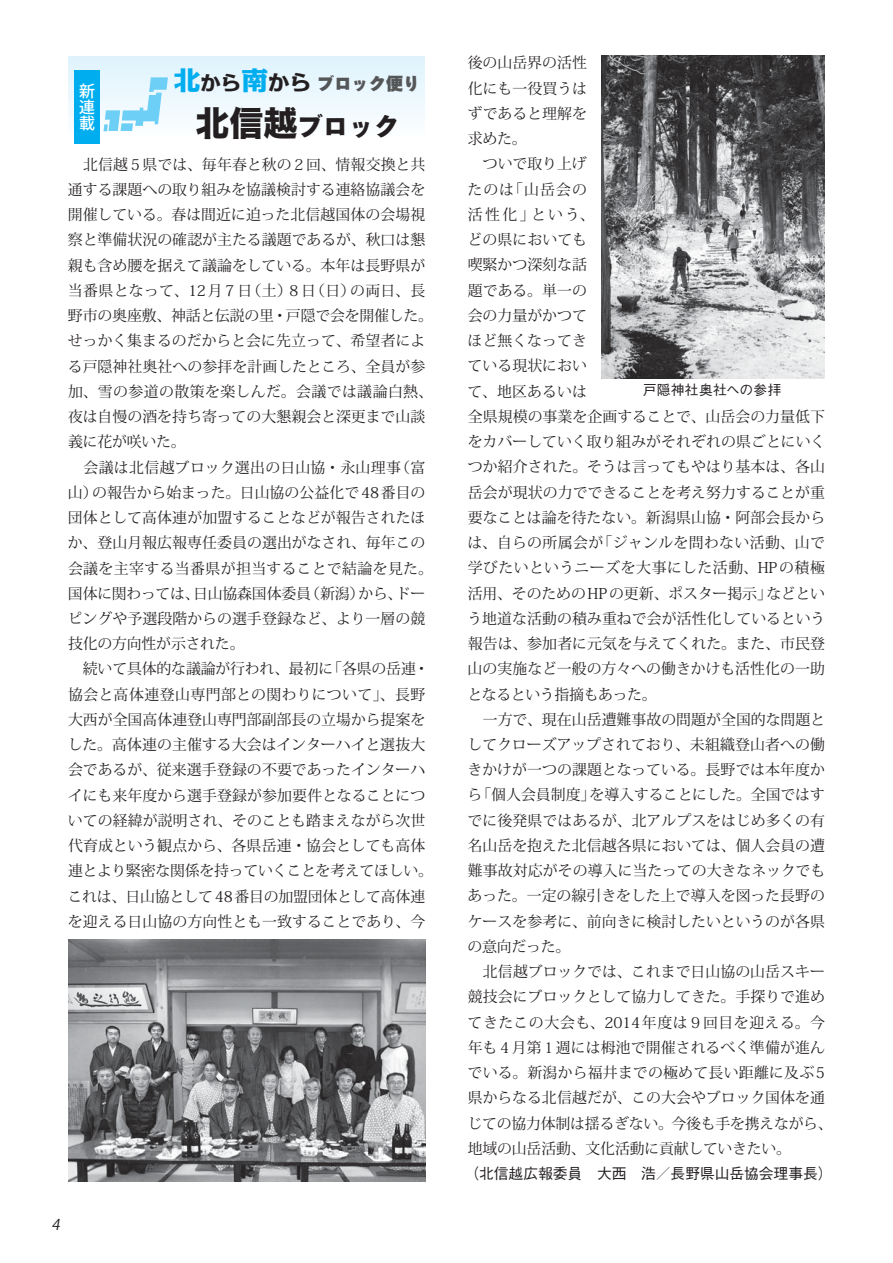
<style>
.page{position:relative;width:893px;height:1263px;background:#fff}
.page>*{position:absolute;margin:0;border:0;box-sizing:border-box;transform-origin:0 0}
.t1{font:25.5px "Hira Sans Old Std W8 90 msp RKSJ H";color:#231f20}
.t2{font:16.95px "Hira Sans Old Std W9 90 msp RKSJ H";letter-spacing:.01em;color:#555658}
.t3{font:15.9px/15.9px "Koz Go Pro Medium 90 msp RKSJ H";color:#fff;text-align:justify}
.t4{font:14.85px/25.2px "Koz Min Pro Regular 90 msp RKSJ H";letter-spacing:.005em;color:#231f20}
.t5{font:14.85px "Gothic BBB Pro Medium 90 msp RKSJ H";letter-spacing:-.01em;color:#231f20}
.t6{font:italic 14.85px "Koz Go Pro Regular 90 msp RKSJ H";color:#231f20}
.t7{font:13.8px "Gothic BBB Pro Medium 90 msp RKSJ H";letter-spacing:.005em;color:#231f20}
.s1{font-family:"Kakumin Pro Heavy 90 msp RKSJ H";font-size:25.5px;color:#00aeef}
.s2{font-family:"Kakumin Pro Heavy 90 msp RKSJ H";font-size:19.2px;color:#231f20}
.s3{font-family:"Kakumin Pro Heavy 90 msp RKSJ H";font-size:20.25px;color:#231f20}
.s4{font-size:34.05px}
</style>
<div class="page">
<div style="left:68px;top:56px;width:357px;height:83px;background:linear-gradient(to bottom,#def3fd,#fdfeff)"></div>
<img style="left:68px;top:940px;width:357px;height:241px">
<img style="left:602px;top:56px;width:223px;height:323px">
<div style="left:74px;top:70px;width:26px;height:74px;background:#00aeef"></div>
<svg style="left:104px;top:77px;width:64px;height:54px"></svg>
<p class="t3" style="left:79px;top:86px;width:17px">新連載</p>
<p class="t2" style="left:174px;top:78px;width:248px"><span class="s1">北</span><span class="s2">から</span><span class="s1">南</span><span class="s3">から</span> ブロック便り</p>
<h1 class="t1" style="left:195px;top:117px;width:206px"><span class="s4">北信越</span>ブロック</h1>
<p class="t4" style="left:68px;top:153px;width:367px">　北信越５県では、毎年春と秋の２回、情報交換と共通する課題への取り組みを協議検討する連絡協議会を開催している。春は間近に迫った北信越国体の会場視察と準備状況の確認が主たる議題であるが、秋口は懇親も含め腰を据えて議論をしている。本年は長野県が当番県となって、12月７日（土）８日（日）の両日、長野市の奥座敷、神話と伝説の里・戸隠で会を開催した。せっかく集まるのだからと会に先立って、希望者による戸隠神社奥社への参拝を計画したところ、全員が参加、雪の参道の散策を楽しんだ。会議では議論白熱、夜は自慢の酒を持ち寄っての大懇親会と深更まで山談義に花が咲いた。<br>　会議は北信越ブロック選出の日山協・永山理事（富山）の報告から始まった。日山協の公益化で48番目の団体として高体連が加盟することなどが報告されたほか、登山月報広報専任委員の選出がなされ、毎年この会議を主宰する当番県が担当することで結論を見た。国体に関わっては、日山協森国体委員（新潟）から、ドーピングや予選段階からの選手登録など、より一層の競技化の方向性が示された。<br>　続いて具体的な議論が行われ、最初に「各県の岳連・協会と高体連登山専門部との関わりについて」、長野大西が全国高体連登山専門部副部長の立場から提案をした。高体連の主催する大会はインターハイと選抜大会であるが、従来選手登録の不要であったインターハイにも来年度から選手登録が参加要件となることについての経緯が説明され、そのことも踏まえながら次世代育成という観点から、各県岳連・協会としても高体連とより緊密な関係を持っていくことを考えてほしい。これは、日山協として48番目の加盟団体として高体連を迎える日山協の方向性とも一致することであり、今</p>
<p class="t6" style="left:51px;top:1218px;width:12px">4</p>
<p class="t4" style="left:467px;top:52px;width:367px">後の山岳界の活性<br>化にも一役買うは<br>ずであると理解を<br>求めた。<br>　ついで取り上げ<br>たのは「山岳会の<br>活性化」という、<br>どの県においても<br>喫緊かつ深刻な話<br>題である。単一の<br>会の力量がかつて<br>ほど無くなってき<br>ている現状におい<br>て、地区あるいは<br>全県規模の事業を企画することで、山岳会の力量低下をカバーしていく取り組みがそれぞれの県ごとにいくつか紹介された。そうは言ってもやはり基本は、各山岳会が現状の力でできることを考え努力することが重要なことは論を待たない。新潟県山協・阿部会長からは、自らの所属会が「ジャンルを問わない活動、山で学びたいというニーズを大事にした活動、HPの積極活用、そのためのHPの更新、ポスター掲示」などという地道な活動の積み重ねで会が活性化しているという報告は、参加者に元気を与えてくれた。また、市民登山の実施など一般の方々への働きかけも活性化の一助となるという指摘もあった。<br>　一方で、現在山岳遭難事故の問題が全国的な問題としてクローズアップされており、未組織登山者への働きかけが一つの課題となっている。長野では本年度から「個人会員制度」を導入することにした。全国ではすでに後発県ではあるが、北アルプスをはじめ多くの有名山岳を抱えた北信越各県においては、個人会員の遭難事故対応がその導入に当たっての大きなネックでもあった。一定の線引きをした上で導入を図った長野のケースを参考に、前向きに検討したいというのが各県の意向だった。<br>　北信越ブロックでは、これまで日山協の山岳スキー競技会にブロックとして協力してきた。手探りで進めてきたこの大会も、2014年度は９回目を迎える。今年も４月第１週には栂池で開催されるべく準備が進んでいる。新潟から福井までの極めて長い距離に及ぶ5県からなる北信越だが、この大会やブロック国体を通じての協力体制は揺るぎない。今後も手を携えながら、地域の山岳活動、文化活動に貢献していきたい。</p>
<p class="t5" style="left:464px;top:1168px;width:370px">（北信越広報委員　大西　浩／長野県山岳協会理事長）</p>
<p class="t7" style="left:643px;top:384px;width:140px">戸隠神社奥社への参拝</p>
</div>
